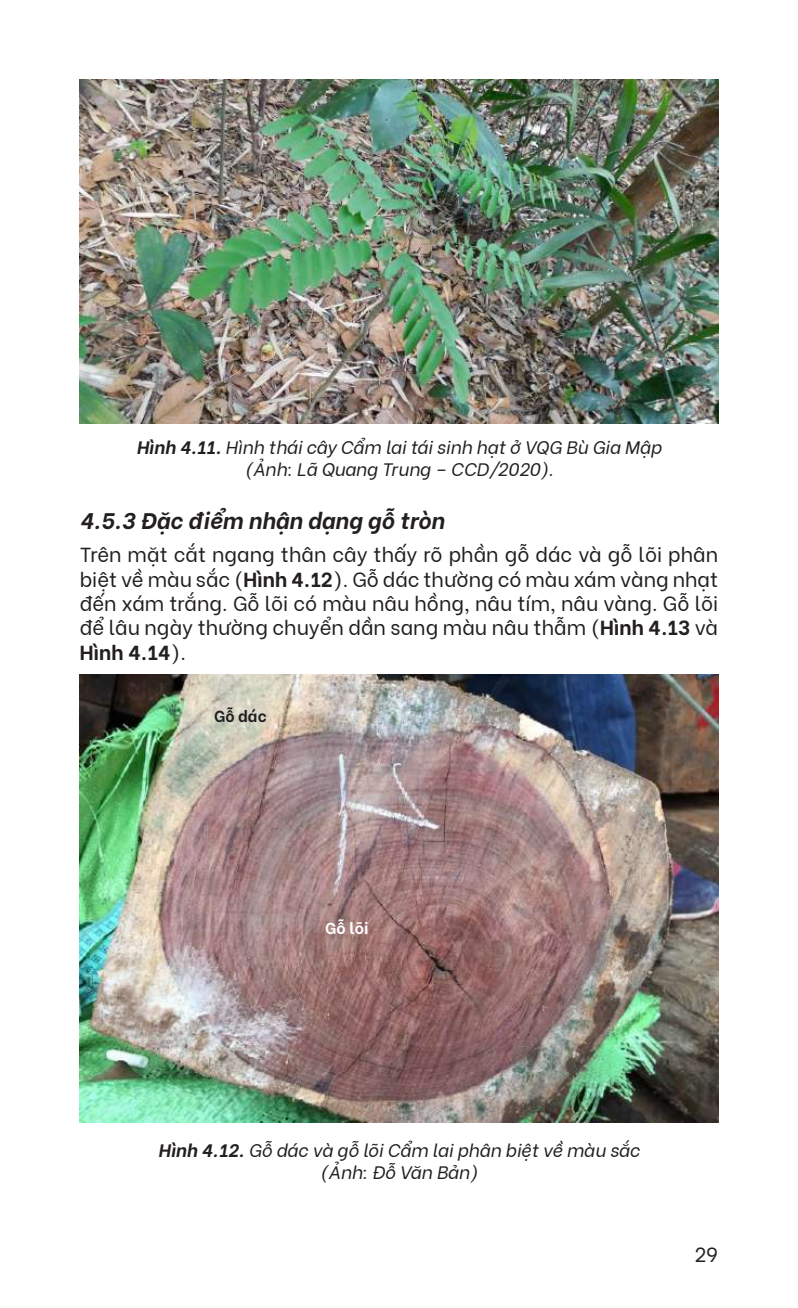
<style>
.page{position:relative;width:798px;height:1308px;background:#fff}
.page>*{position:absolute;margin:0;border:0;box-sizing:border-box;transform-origin:0 0}
.t1{font:italic 700 22.5px "Be Vietnam";color:#231f20}
.t2{font:20.25px/24.3px "Be Vietnam";color:#231f20;text-align:justify}
.t3{font:italic 18px/21.6px "Be Vietnam";color:#231f20;text-align:center}
.t4{font:700 15.75px "Be Vietnam";color:#231f20}
.t5{font:700 15.75px "Be Vietnam";color:#fff}
.s1{font-weight:700}
</style>
<div class="page">
<img style="left:80px;top:80px;width:638px;height:343px">
<img style="left:80px;top:674px;width:638px;height:449px">
<p class="t3" style="left:136px;top:435px;width:526px"><span class="s1">Hình 4.11.</span> Hình thái cây Cẩm lai tái sinh hạt ở VQG Bù Gia Mập (Ảnh: Lã Quang Trung – CCD/2020).</p>
<p class="t1" style="left:80px;top:501px;width:366px">4.5.3 Đặc điểm nhận dạng gỗ tròn</p>
<p class="t2" style="left:80px;top:541px;width:639px">Trên mặt cắt ngang thân cây thấy rõ phần gỗ dác và gỗ lõi phân biệt về màu sắc (<span class="s1">Hình 4.12</span>). Gỗ dác thường có màu xám vàng nhạt đến xám trắng. Gỗ lõi có màu nâu hồng, nâu tím, nâu vàng. Gỗ lõi để lâu ngày thường chuyển dần sang màu nâu thẫm (<span class="s1">Hình 4.13</span> và <span class="s1">Hình 4.14</span>).</p>
<p class="t4" style="left:214px;top:703px;width:54px">Gỗ dác</p>
<p class="t5" style="left:325px;top:914px;width:45px">Gỗ lõi</p>
<p class="t3" style="left:158px;top:1138px;width:482px"><span class="s1">Hình 4.12.</span> Gỗ dác và gỗ lõi Cẩm lai phân biệt về màu sắc (Ảnh: Đỗ Văn Bản)</p>
<p class="t2" style="left:694px;top:1240px;width:25px">29</p>
</div>
